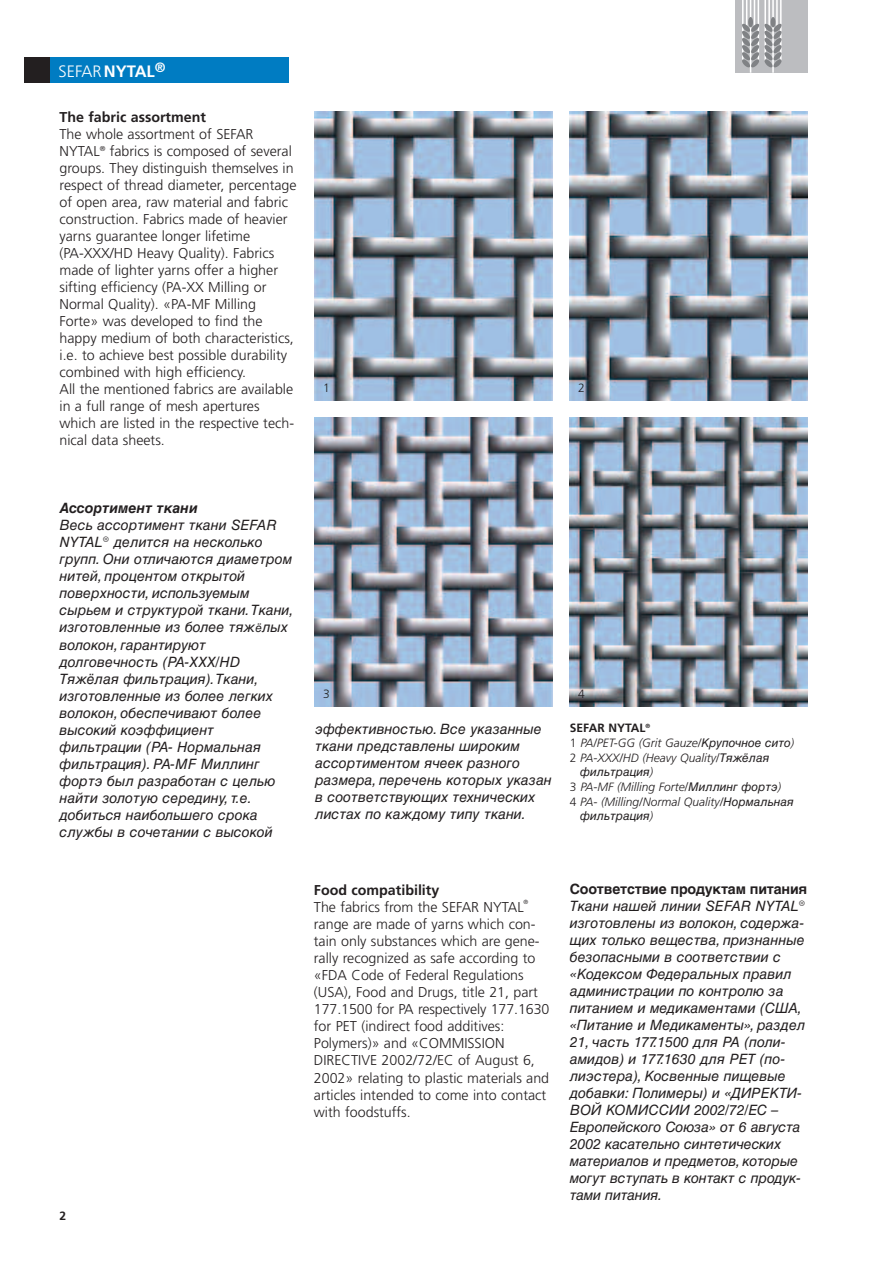
<style>
.page{position:relative;width:893px;height:1263px;background:#fff}
.page>*{position:absolute;margin:0;border:0;box-sizing:border-box;transform-origin:0 0}
.t1{font:300 16.5px "Frutiger";color:#fff}
.t2{font:14.25px/17px "Helvetica Cyr Inclined";color:#231f20}
.t3{font:300 14.25px/17px "Frutiger";color:#231f20}
.t4{font:700 14.25px "Frutiger";color:#231f20}
.t5{font:700 14.25px "Helvetica Cyr";letter-spacing:-.015em;color:#231f20}
.t6{font:14.25px "Helvetica Cyr Bold Inclined";color:#231f20}
.t7{font:italic 300 12px/14.7px "Frutiger";color:#231f20}
.t8{font:12px "Helvetica Cyr Inclined";color:#231f20}
.t9{font:300 12px "Frutiger";color:#231f20}
.t10{font:700 12px "Frutiger";color:#231f20}
.t11{font:300 6px "Frutiger";color:#231f20}
.s1{font-weight:700}
.s2{font-size:12px}
.s3{font-weight:700;font-style:normal}
.s4{font-style:normal}
.s5{font-family:"Helvetica Cyr Inclined";font-weight:400;font-style:normal}
.s6{font-family:"Frutiger";font-weight:300;font-style:italic}
</style>
<div class="page">
<div style="left:736px;top:0;width:72px;height:72px;background:#bcbdc0"></div>
<hr style="left:750px;top:0;width:1px;height:72px;background:#fff">
<hr style="left:772px;top:0;width:2px;height:72px;background:#fff">
<svg style="left:742px;top:0;width:40px;height:68px"></svg>
<hr style="left:771px;top:17px;width:4px;height:10px;background:#808285;border-radius:50%">
<div style="left:50px;top:57px;width:238px;height:26px;background:#007cc2"></div>
<div style="left:25px;top:57px;width:25px;height:26px;background:#231f20"></div>
<img style="left:315px;top:111px;width:238px;height:289px">
<img style="left:315px;top:417px;width:238px;height:289px">
<img style="left:570px;top:111px;width:238px;height:289px">
<img style="left:570px;top:417px;width:238px;height:289px">
<p class="t1" style="left:59px;top:64px;width:109px">SEFAR<span class="s1">NYTAL</span><sup>®</sup></p>
<p class="t4" style="left:60px;top:111px;width:148px">The fabric assortment</p>
<p class="t3" style="left:60px;top:127px;width:239px">The whole assortment of SEFAR NYTAL<sup>®</sup> fabrics is composed of several groups. They distinguish themselves in respect of thread diameter, percentage of open area, raw material and fabric construction. Fabrics made of heavier yarns guarantee longer lifetime (PA-XXX/HD Heavy Quality). Fabrics made of lighter yarns offer a higher sifting efficiency (PA-XX Milling or Normal Quality). «PA-MF Milling Forte» was developed to find the happy medium of both characteristics, i.e. to achieve best possible durability combined with high efficiency.<br>All the mentioned fabrics are available in a full range of mesh apertures which are listed in the respective tech&shy;nical data sheets.</p>
<p class="t9" style="left:323px;top:383px;width:8px">1</p>
<p class="t9" style="left:578px;top:383px;width:8px">2</p>
<p class="t6" style="left:60px;top:503px;width:140px">Ассортимент ткани</p>
<p class="t2" style="left:60px;top:518px;width:235px">Весь ассортимент ткани SEFAR<br>NYTAL® делится на несколько групп. Они отличаются диаметром нитей, процентом открытой поверхности, используемым сырьем и структурой ткани.Ткани, изготовленные из более тяж<span class="s2">ё</span>лых волокон, гарантируют долговечность (PA-XXX/HD<br>Тяжёлая фильтрация).Ткани, изготовленные из более легких волокон, обеспечивают более высокий коэффициент фильтрации (PA- Нормальная фильтрация). PA-MF Миллинг фортэ был разработан с целью найти золотую середину, т.е. добиться наибольшего срока службы в сочетании с высокой</p>
<p class="t10" style="left:60px;top:1211px;width:8px">2</p>
<p class="t9" style="left:323px;top:689px;width:8px">3</p>
<p class="t2" style="left:315px;top:722px;width:238px">эффективностью. Все указанные ткани представлены широким ассортиментом ячеек разного размера, перечень которых указан в соответствующих технических листах по каждому типу ткани.</p>
<p class="t9" style="left:578px;top:689px;width:8px">4</p>
<p class="t7" style="left:570px;top:722px;width:226px"><span class="s3">SEFAR NYTAL</span><sup>®<br></sup><span class="s4">1</span> PA/PET-GG (Grit Gauze/<span class="s5">Крупочное сито</span>)<br><span class="s4">2</span> PA-XXX/HD (Heavy Quality<span class="s5">/Тяжёлая</span></p>
<p class="t8" style="left:580px;top:768px;width:74px">фильтрация<span class="s6">)</span></p>
<p class="t7" style="left:570px;top:780px;width:225px"><span class="s4">3</span> PA-MF (Milling Forte<span class="s5">/Миллинг фортэ</span>)<br><span class="s4">4</span> PA- (Milling/Normal Quality/<span class="s5">Нормальная</span></p>
<p class="t8" style="left:580px;top:812px;width:74px">фильтрация<span class="s6">)</span></p>
<p class="t4" style="left:314px;top:885px;width:127px">Food compatibility</p>
<p class="t3" style="left:314px;top:900px;width:211px">The fabrics from the SEFAR NYTAL</p>
<p class="t11" style="left:524px;top:900px;width:6px">®</p>
<p class="t3" style="left:314px;top:917px;width:237px">range are made of yarns which con&shy;tain only substances which are gene&shy;rally recognized as safe according to «FDA Code of Federal Regulations (USA), Food and Drugs, title 21, part 177.1500 for PA respectively 177.1630 for PET (indirect food additives:<br>Polymers)» and «COMMISSION DIRECTIVE 2002/72/EC of August 6, 2002» relating to plastic materials and articles intended to come into contact with foodstuffs.</p>
<p class="t5" style="left:570px;top:884px;width:239px">Соответствие продуктам питания</p>
<p class="t2" style="left:570px;top:899px;width:237px">Ткани нашей линии SEFAR NYTAL® изготовлены из волокон, содержа&shy;щих только вещества, признанные безопасными в соответствии с «Кодексом Федеральных правил администрации по контролю за питанием и медикаментами (США, «Питание и Медикаменты», раздел<br>21, часть 177.1500 для РА (поли&shy;амидов) и 177.1630 для PET (по&shy;лиэстера), Косвенные пищевые добавки: Полимеры) и «ДИРЕКТИ-<br>ВОЙ КОМИССИИ 2002/72/ЕС –<br>Европейского Союза» от 6 августа<br>2002 касательно синтетических материалов и предметов, которые могут вступать в контакт с продук&shy;тами питания.</p>
</div>
